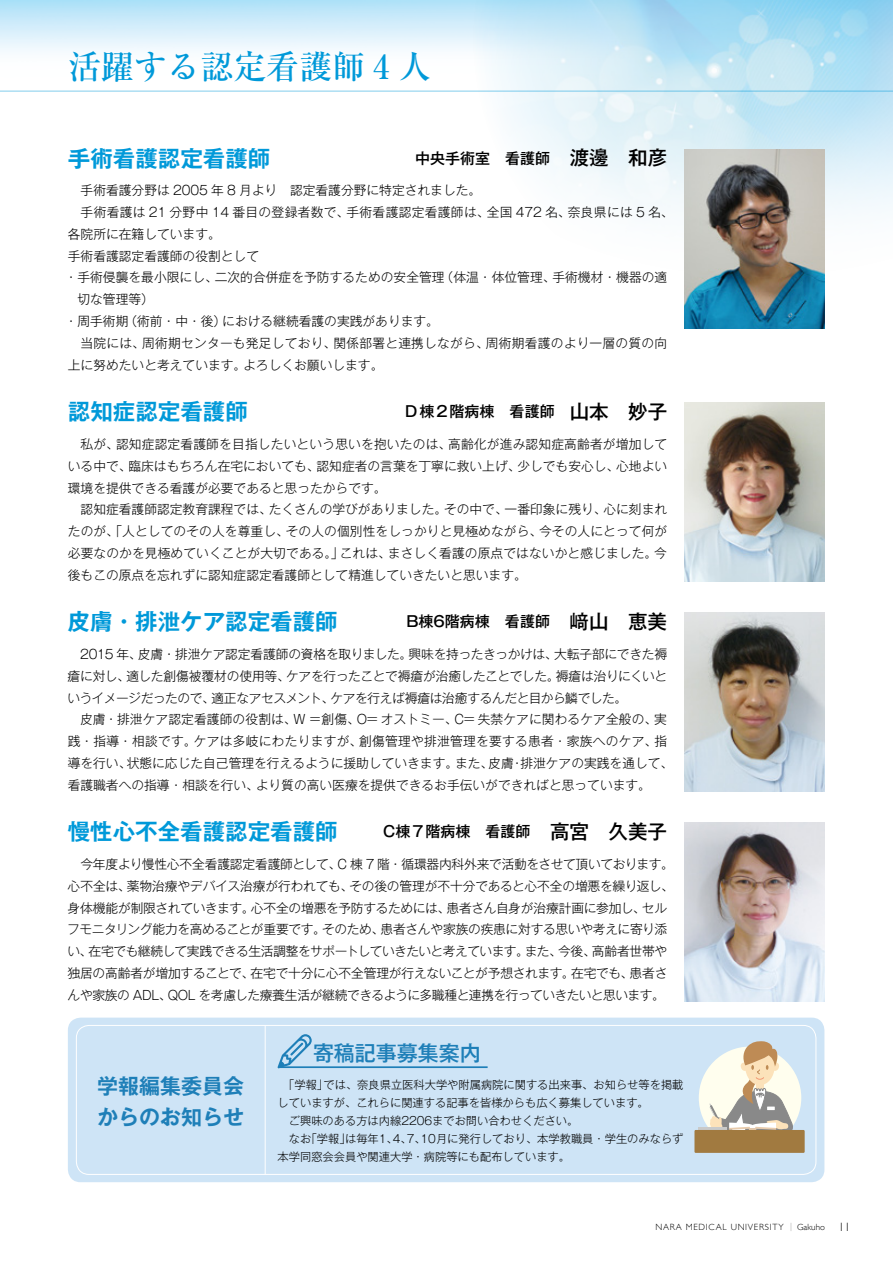
<style>
.page{position:relative;width:893px;height:1263px;background:#fff}
.page>*{position:absolute;margin:0;border:0;box-sizing:border-box;transform-origin:0 0}
.t1{font:500 33px "Ryumin Pr 6";color:#0099d9}
.t2{font:700 22.5px "Gothic MB101 Pr 6 De";color:#0099d9}
.t3{font:700 21px/30px "Gothic MB101 Pr 6 De";color:#1e7fb8}
.t4{font:500 21px "Gothic MB101 Pr 6";color:#1e7fb8}
.t5{font:500 15px "Gothic MB101 Pr 6";color:#000}
.t6{font:300 12.75px/21.8px "Gothic MB101 Pr 6";color:#000;text-align:justify}
.t7{font:300 12.75px/21.8px "Gothic MB101 Pr 6";letter-spacing:-.025em;color:#000}
.t8{font:300 12.75px "Gothic MB101 Pr 6";letter-spacing:.025em;color:#000}
.t9{font:300 12.75px "Gothic MB101 Pr 6";letter-spacing:.02em;color:#000}
.t10{font:300 11.25px/18px "Gothic MB101 Pr 6";color:#000}
.t11{font:300 9px "Gill Sans";letter-spacing:.08em;color:#000}
.s1{font-size:19.5px}
.s2{font-size:12px}
</style>
<div class="page">
<img style="left:407px;top:0;width:486px;height:212px">
<hr style="left:0;top:91px;width:893px;height:1px;background:#0099d9">
<img style="left:684px;top:149px;width:141px;height:179px">
<img style="left:684px;top:402px;width:141px;height:179px">
<img style="left:684px;top:612px;width:140px;height:179px">
<img style="left:684px;top:822px;width:140px;height:179px">
<div style="left:68px;top:1017px;width:756px;height:165px;background:#cee4f6;border-radius:13px"></div>
<div style="left:76px;top:1025px;width:740px;height:150px;border:1px solid #fff;border-radius:13px"></div>
<hr style="left:265px;top:1025px;width:1px;height:149px;background:#fff">
<div style="left:699px;top:1046px;width:102px;height:103px;background:#fffeee;border-radius:50%"></div>
<hr style="left:699px;top:1128px;width:28px;height:2px;background:#c9caca">
<svg style="left:709px;top:1041px;width:90px;height:89px"></svg>
<div style="left:694px;top:1130px;width:111px;height:23px;background:#a17a40"></div>
<svg style="left:278px;top:1034px;width:34px;height:32px"></svg>
<hr style="left:278px;top:1066px;width:210px;height:2px;background:#1e7fb8">
<h1 class="t1" style="left:68px;top:41px;width:365px">活躍する認定看護師 4 人</h1>
<h2 class="t2" style="left:68px;top:139px;width:204px">手術看護認定看護師</h2>
<p class="t5" style="left:415px;top:146px;width:253px">中央手術室　看護師<span class="s1">　渡邊　和彦</span></p>
<p class="t6" style="left:81px;top:179px;width:402px">手術看護分野は 2005 年 8 月より　認定看護分野に特定されました。</p>
<p class="t8" style="left:81px;top:202px;width:594px">手術看護は 21 分野中 14 番目の登録者数で、手術看護認定看護師は、全国 472 名、奈良県には 5 名、</p>
<p class="t6" style="left:68px;top:222px;width:154px">各院所に在籍しています。</p>
<p class="t6" style="left:68px;top:244px;width:193px">手術看護認定看護師の役割として</p>
<p class="t6" style="left:65px;top:266px;width:604px">・手術侵襲を最小限にし、二次的合併症を予防するための安全管理（体温・体位管理、手術機材・機器の適</p>
<p class="t6" style="left:77px;top:287px;width:78px">切な管理等）</p>
<p class="t6" style="left:65px;top:309px;width:376px">・周手術期（術前・中・後）における継続看護の実践があります。</p>
<p class="t9" style="left:81px;top:332px;width:588px">当院には、周術期センターも発足しており、関係部署と連携しながら、周術期看護のより一層の質の向</p>
<p class="t6" style="left:68px;top:353px;width:317px">上に努めたいと考えています。よろしくお願いします。</p>
<h2 class="t2" style="left:68px;top:393px;width:181px">認知症認定看護師</h2>
<p class="t5" style="left:405px;top:399px;width:263px">D棟２階病棟　看護師　<span class="s1">山本　妙子</span></p>
<p class="t6" style="left:68px;top:432px;width:601px;text-indent:13px">私が、認知症認定看護師を目指したいという思いを抱いたのは、高齢化が進み認知症高齢者が増加している中で、臨床はもちろん在宅においても、認知症者の言葉を丁寧に救い上げ、少しでも安心し、心地よい環境を提供できる看護が必要であると思ったからです。</p>
<p class="t6" style="left:68px;top:497px;width:601px;text-indent:13px">認知症看護師認定教育課程では、たくさんの学びがありました。その中で、一番印象に残り、心に刻まれたのが、「人としてのその人を尊重し、その人の個別性をしっかりと見極めながら、今その人にとって何が必要なのかを見極めていくことが大切である。」これは、まさしく看護の原点ではないかと感じました。今後もこの原点を忘れずに認知症認定看護師として精進していきたいと思います。</p>
<h2 class="t2" style="left:68px;top:603px;width:271px">皮膚・排泄ケア認定看護師</h2>
<p class="t5" style="left:406px;top:609px;width:262px">B棟6階病棟　看護師<span class="s1">　﨑山　恵美</span></p>
<p class="t6" style="left:67px;top:642px;width:601px;text-indent:13px">2015 年、皮膚・排泄ケア認定看護師の資格を取りました。興味を持ったきっかけは、大転子部にできた褥瘡に対し、適した創傷被覆材の使用等、ケアを行ったことで褥瘡が治癒したことでした。褥瘡は治りにくいというイメージだったので、適正なアセスメント、ケアを行えば褥瘡は治癒するんだと目から鱗でした。</p>
<p class="t6" style="left:68px;top:707px;width:607px;text-align:left;text-indent:13px">皮膚・排泄ケア認定看護師の役割は、W ＝創傷、O= オストミー、C= 失禁ケアに関わるケア全般の、実践・指導・相談です。ケアは多岐にわたりますが、創傷管理や排泄管理を要する患者・家族へのケア、指導を行い、状態に応じた自己管理を行えるように援助していきます。また、皮膚・排泄ケアの実践を通して、看護職者への指導・相談を行い、より質の高い医療を提供できるお手伝いができればと思っています。</p>
<h2 class="t2" style="left:68px;top:813px;width:271px">慢性心不全看護認定看護師</h2>
<p class="t5" style="left:383px;top:819px;width:285px">C棟７階病棟　看護師<span class="s1">　高宮 久美子</span></p>
<p class="t7" style="left:67px;top:852px;width:608px;text-indent:13px">今年度より慢性心不全看護認定看護師として、C 棟 7 階・循環器内科外来で活動をさせて頂いております。心不全は、薬物治療やデバイス治療が行われても、その後の管理が不十分であると心不全の増悪を繰り返し、身体機能が制限されていきます。心不全の増悪を予防するためには、患者さん自身が治療計画に参加し、セルフモニタリング能力を高めることが重要です。そのため、患者さんや家族の疾患に対する思いや考えに寄り添い、在宅でも継続して実践できる生活調整をサポートしていきたいと考えています。また、今後、高齢者世帯や独居の高齢者が増加することで、在宅で十分に心不全管理が行えないことが予想されます。在宅でも、患者さんや家族の ADL、QOL を考慮した療養生活が継続できるように多職種と連携を行っていきたいと思います。</p>
<h3 class="t4" style="left:278px;top:1035px;width:204px">　 寄稿記事募集案内</h3>
<h3 class="t3" style="left:97px;top:1070px;width:149px">学報編集委員会からのお知らせ</h3>
<p class="t10" style="left:278px;top:1074px;width:407px;text-indent:6px">「学報」では、奈良県立医科大学や附属病院に関する出来事、お知らせ等を掲載していますが、これらに関連する記事を皆様からも広く募集しています。<br>　ご興味のある方は内線2206までお問い合わせください。<br>　なお「学報」は毎年1、4、7、10月に発行しており、本学教職員・学生のみならず本学同窓会会員や関連大学・病院等にも配布しています。</p>
<p class="t11" style="left:655px;top:1220px;width:196px">NARA MEDICAL UNIVERSITY <sup>|</sup> Gakuho <span class="s2">11</span></p>
</div>
